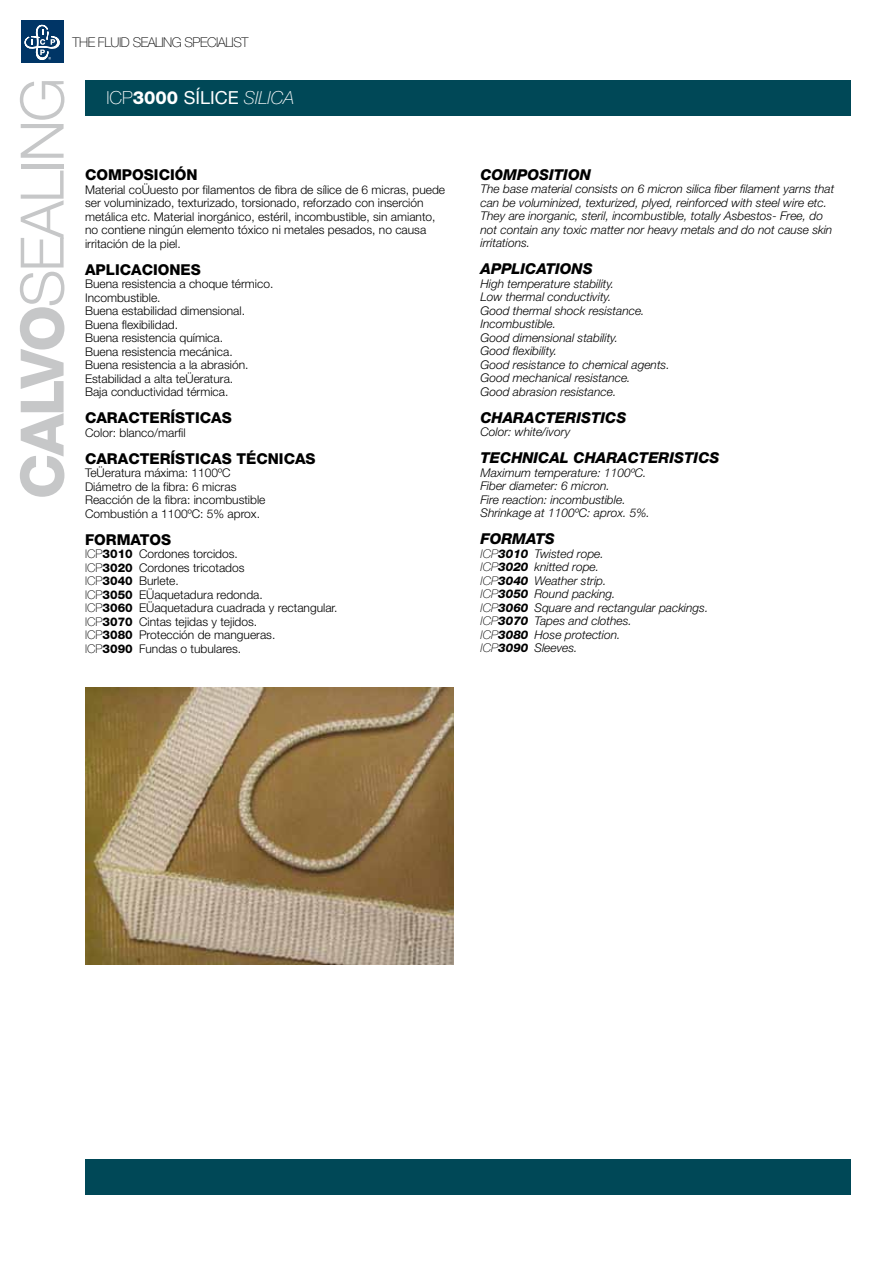
<style>
.page{position:relative;width:893px;height:1263px;background:#fff}
.page>*{position:absolute;margin:0;border:0;box-sizing:border-box;transform-origin:0 0}
.t1{font:300 60px "Helvetica Neue";letter-spacing:-.04em;color:#c6c7c8}
.t2{font:18px "Helvetica Neue";color:#fff}
.t3{font:800 15px "Helvetica Neue";color:#000}
.t4{font:italic 800 15px "Helvetica Neue";color:#000}
.t5{font:100 13.5px "Helvetica Neue";letter-spacing:-.04em;color:#000}
.t6{font:300 12px/13.5px "Helvetica Neue";color:#000}
.t7{font:italic 300 12px/13.5px "Helvetica Neue";color:#000}
.s1{font-weight:800}
.s2{font-weight:100}
.s3{font-weight:100;font-style:italic}
</style>
<div class="page">
<div style="left:21px;top:20px;width:43px;height:43px;background:#003566"></div>
<svg style="left:24px;top:24px;width:65px;height:57px"></svg>
<div style="left:85px;top:81px;width:765px;height:35px;background:#004857"></div>
<div style="left:85px;top:1160px;width:765px;height:35px;background:#004857"></div>
<img style="left:85px;top:688px;width:369px;height:276px">
<p class="t5" style="left:73px;top:35px;width:177px">THE FLUID SEALING SPECIALIST</p>
<h1 class="t1" style="left:6px;top:499px;width:423px;rotate:-90deg"><span class="s1">CALVO</span>SEALING</h1>
<h2 class="t2" style="left:106px;top:87px;width:190px"><span class="s2">ICP</span><span class="s1">3000</span> SÍLICE <span class="s3">SILICA</span></h2>
<p class="t3" style="left:85px;top:166px;width:114px">COMPOSICIÓN</p>
<p class="t6" style="left:85px;top:182px;width:362px">Material compuesto por filamentos de fibra de sílice de 6 micras, puede ser voluminizado, texturizado, torsionado, reforzado con inserción metálica etc. Material inorgánico, estéril, incombustible, sin amianto, no contiene ningún elemento tóxico ni metales pesados, no causa irritación de la piel.</p>
<p class="t3" style="left:85px;top:260px;width:117px">APLICACIONES</p>
<p class="t6" style="left:85px;top:277px;width:190px">Buena resistencia a choque térmico.<br>Incombustible.<br>Buena estabilidad dimensional.<br>Buena flexibilidad.<br>Buena resistencia química.<br>Buena resistencia mecánica.<br>Buena resistencia a la abrasión.<br>Estabilidad a alta temperatura.<br>Baja conductividad térmica.</p>
<p class="t3" style="left:85px;top:409px;width:148px">CARACTERÍSTICAS</p>
<p class="t6" style="left:85px;top:425px;width:102px">Color: blanco/marfil</p>
<p class="t3" style="left:85px;top:449px;width:232px">CARACTERÍSTICAS TÉCNICAS</p>
<p class="t6" style="left:85px;top:466px;width:182px">Temperatura máxima: 1100ºC<br>Diámetro de la fibra: 6 micras<br>Reacción de la fibra: incombustible<br>Combustión a 1100ºC: 5% aprox.</p>
<p class="t3" style="left:85px;top:530px;width:88px">FORMATOS</p>
<p class="t6" style="left:85px;top:547px;width:254px"><span class="s2">ICP</span><span class="s1">3010</span> Cordones torcidos.<br><span class="s2">ICP</span><span class="s1">3020</span> Cordones tricotados<br><span class="s2">ICP</span><span class="s1">3040</span> Burlete.<br><span class="s2">ICP</span><span class="s1">3050</span> Empaquetadura redonda.<br><span class="s2">ICP</span><span class="s1">3060</span> Empaquetadura cuadrada y rectangular.<br><span class="s2">ICP</span><span class="s1">3070</span> Cintas tejidas y tejidos.<br><span class="s2">ICP</span><span class="s1">3080</span> Protección de mangueras.<br><span class="s2">ICP</span><span class="s1">3090</span> Fundas o tubulares.</p>
<p class="t4" style="left:480px;top:165px;width:112px">COMPOSITION</p>
<p class="t7" style="left:480px;top:182px;width:355px">The base material consists on 6 micron silica fiber filament yarns that can be voluminized, texturized, plyed, reinforced with steel wire etc.<br>They are inorganic, steril, incombustible, totally Asbestos- Free, do not contain any toxic matter nor heavy metals and do not cause skin irritations.</p>
<p class="t4" style="left:480px;top:260px;width:114px">APPLICATIONS</p>
<p class="t7" style="left:480px;top:276px;width:191px">High temperature stability.<br>Low thermal conductivity.<br>Good thermal shock resistance.<br>Incombustible.<br>Good dimensional stability.<br>Good flexibility.<br>Good resistance to chemical agents.<br>Good mechanical resistance.<br>Good abrasion resistance.</p>
<p class="t4" style="left:480px;top:408px;width:147px">CHARACTERISTICS</p>
<p class="t7" style="left:480px;top:425px;width:91px">Color: white/ivory</p>
<p class="t4" style="left:480px;top:449px;width:240px">TECHNICAL CHARACTERISTICS</p>
<p class="t7" style="left:480px;top:465px;width:171px">Maximum temperature: 1100ºC.<br>Fiber diameter: 6 micron.<br>Fire reaction: incombustible.<br>Shrinkage at 1100ºC: aprox. 5%.</p>
<p class="t4" style="left:480px;top:530px;width:76px">FORMATS</p>
<p class="t7" style="left:480px;top:546px;width:229px"><span class="s2">ICP</span><span class="s1">3010</span> Twisted rope.<br><span class="s2">ICP</span><span class="s1">3020</span> knitted rope.<br><span class="s2">ICP</span><span class="s1">3040</span> Weather strip.<br><span class="s2">ICP</span><span class="s1">3050</span> Round packing.<br><span class="s2">ICP</span><span class="s1">3060</span> Square and rectangular packings.<br><span class="s2">ICP</span><span class="s1">3070</span> Tapes and clothes.<br><span class="s2">ICP</span><span class="s1">3080</span> Hose protection.<br><span class="s2">ICP</span><span class="s1">3090</span> Sleeves.</p>
</div>
